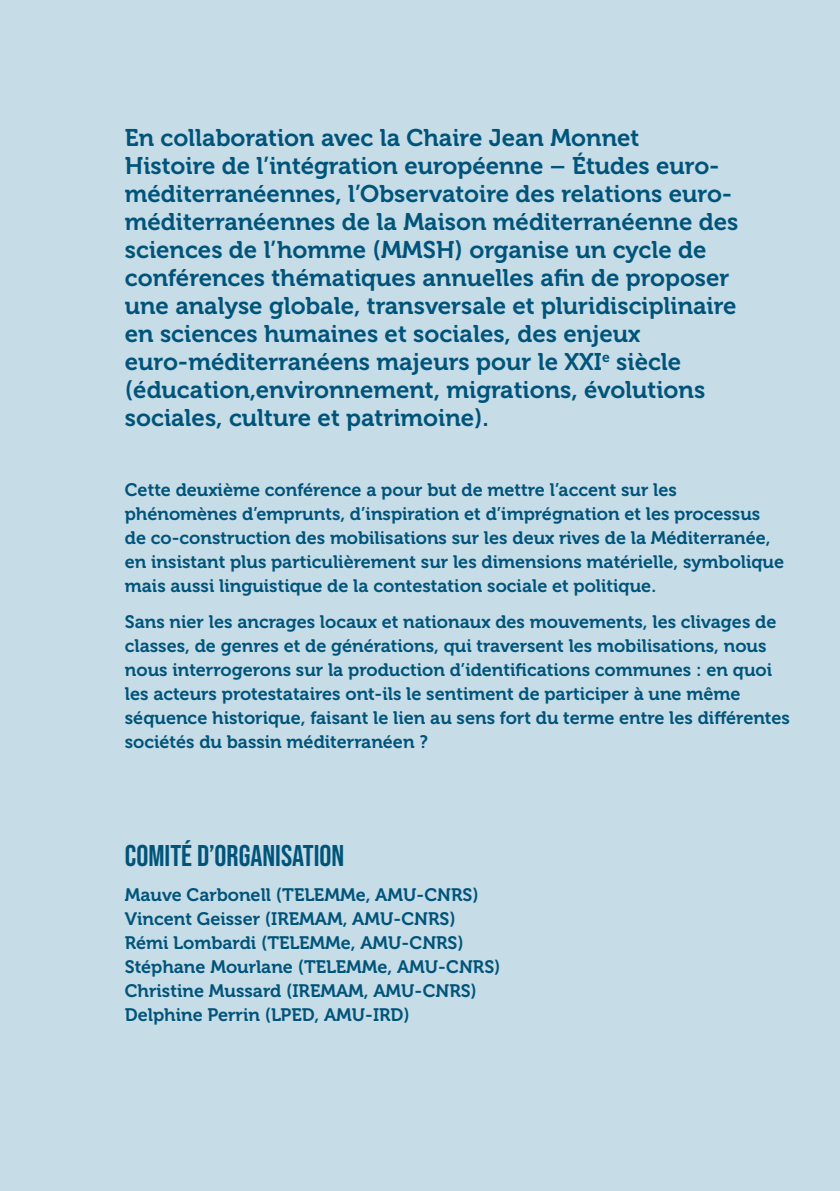
<style>
.page{position:relative;width:840px;height:1191px;background:#fff}
.page>*{position:absolute;margin:0;border:0;box-sizing:border-box;transform-origin:0 0}
.t1{font:30px "Bebas Neue";color:#00547a}
.t2{font:24px/28px "Museo 700";color:#00547a}
.t3{font:18px/24px "Museo 700";color:#00547a}
</style>
<div class="page">
<div style="left:0;top:0;width:839px;height:1191px;background:#c6dce7"></div>
<p class="t2" style="left:125px;top:124px;width:614px">En collaboration avec la Chaire Jean Monnet<br>Histoire de l’intégration européenne – Études euro&shy;méditerranéennes, l’Observatoire des relations euro&shy;méditerranéennes de la Maison méditerranéenne des sciences de l’homme (MMSH) organise un cycle de conférences thématiques annuelles afin de proposer une analyse globale, transversale et pluridisciplinaire en sciences humaines et sociales, des enjeux euro-méditerranéens majeurs pour le XXI<sup>e</sup> siècle (éducation,environnement, migrations, évolutions sociales, culture et patrimoine).</p>
<p class="t3" style="left:125px;top:478px;width:660px">Cette deuxième conférence a pour but de mettre l’accent sur les phénomènes d’emprunts, d’inspiration et d’imprégnation et les processus de co-construction des mobilisations sur les deux rives de la Méditerranée, en insistant plus particulièrement sur les dimensions matérielle, symbolique mais aussi linguistique de la contestation sociale et politique.</p>
<p class="t3" style="left:125px;top:610px;width:666px">Sans nier les ancrages locaux et nationaux des mouvements, les clivages de classes, de genres et de générations, qui traversent les mobilisations, nous nous interrogerons sur la production d’identifications communes : en quoi les acteurs protestataires ont-ils le sentiment de participer à une même séquence historique, faisant le lien au sens fort du terme entre les différentes sociétés du bassin méditerranéen ?</p>
<h1 class="t1" style="left:125px;top:838px;width:221px">COMITÉ D’ORGANISATION</h1>
<p class="t3" style="left:125px;top:883px;width:377px">Mauve Carbonell (TELEMMe, AMU-CNRS)<br>Vincent Geisser (IREMAM, AMU-CNRS)<br>Rémi Lombardi (TELEMMe, AMU-CNRS)<br>Stéphane Mourlane (TELEMMe, AMU-CNRS)<br>Christine Mussard (IREMAM, AMU-CNRS)<br>Delphine Perrin (LPED, AMU-IRD)</p>
</div>
